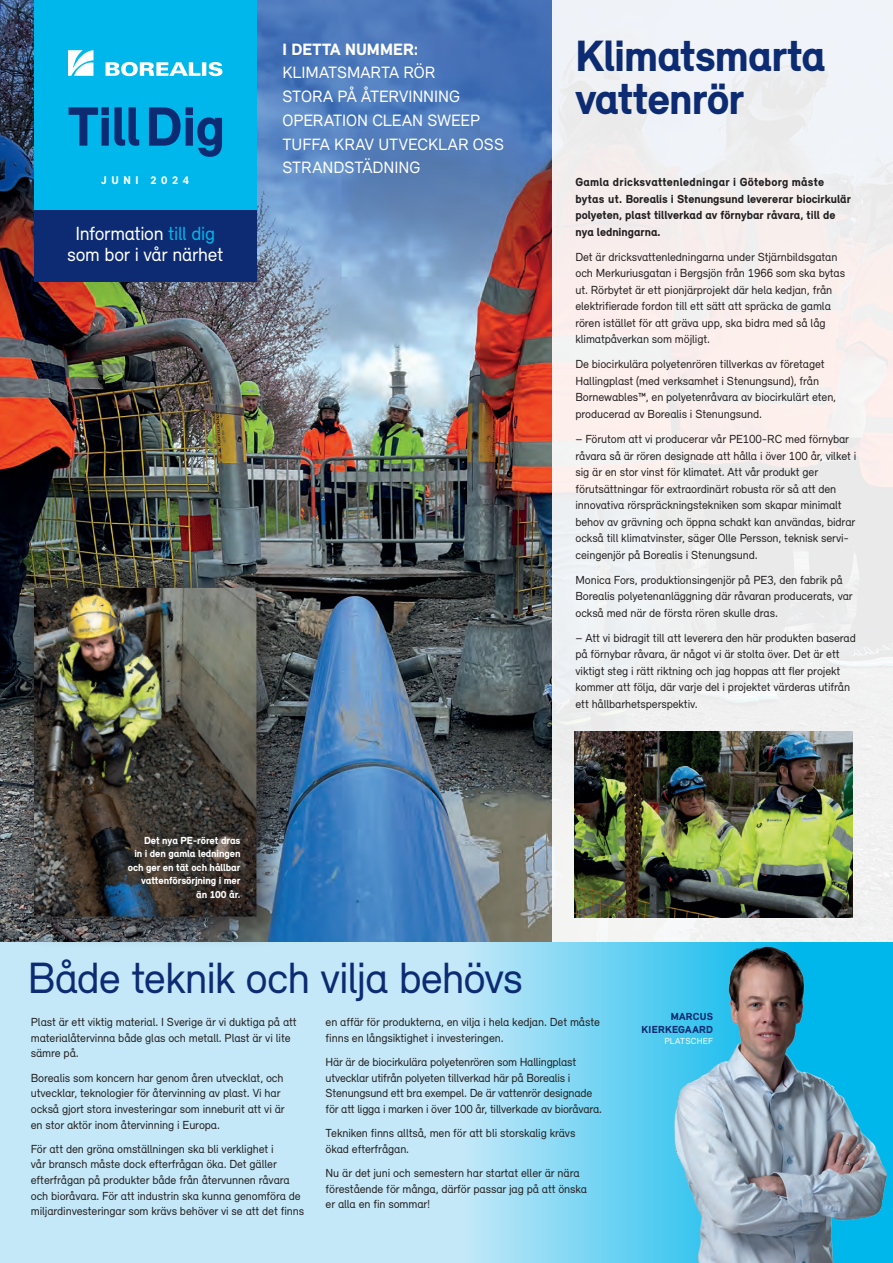
<style>
.page{position:relative;width:893px;height:1263px;background:#fff}
.page>*{position:absolute;margin:0;border:0;box-sizing:border-box;transform-origin:0 0}
.t1{font:45px "Relevant";letter-spacing:-.025em;color:#0c2b72}
.t2{font:900 45px/43.5px "Relevant";letter-spacing:-.02em;color:#0c2b72}
.t3{font:19.5px/21px "Relevant";letter-spacing:-.015em;color:#fff;text-align:center}
.t4{font:16.8px/23.7px "Relevant";letter-spacing:-.005em;color:#fff}
.t5{font:900 16.8px "Relevant";letter-spacing:.005em;color:#fff}
.t6{font:12px/16.5px "Relevant";letter-spacing:-.01em;color:#231f20}
.t7{font:900 12px/16.5px "Relevant";color:#231f20}
.t8{font:900 11.55px "Relevant";letter-spacing:.395em;color:#fff}
.t9{font:900 10.5px/13.5px "Relevant";letter-spacing:-.01em;color:#fff;text-align:right}
.t10{font:900 10.5px/12.6px "Relevant";letter-spacing:.02em;color:#0c2b72;text-align:right}
.t11{font:9px "Relevant";letter-spacing:.015em;color:#fff}
.s1{color:#00b7ec}
</style>
<div class="page">
<img style="left:0;top:345px;width:553px;height:597px">
<img style="left:0;top:0;width:553px;height:345px">
<div style="left:553px;top:0;width:340px;height:1263px;background:linear-gradient(to right,#f3eff0,#f1efef)"></div>
<div style="left:34px;top:0;width:222px;height:210px;background:#00b7ec"></div>
<div style="left:34px;top:210px;width:222px;height:72px;background:#0c2b72"></div>
<svg style="left:68px;top:50px;width:154px;height:26px"></svg>
<svg style="left:69px;top:107px;width:153px;height:50px"></svg>
<svg style="left:0;top:942px;width:654px;height:321px;fill:#c4e8f8"></svg>
<img style="left:654px;top:924px;width:239px;height:339px">
<img style="left:575px;top:731px;width:277px;height:187px">
<div style="left:10px;top:563px;width:279px;height:386px;background:#231f20;opacity:.85"></div>
<img style="left:34px;top:588px;width:222px;height:328px">
<p class="t8" style="left:101px;top:173px;width:89px">JUNI 2024</p>
<h2 class="t3" style="left:67px;top:223px;width:158px">Information <span class="s1">till dig </span>som bor i vår närhet</h2>
<h3 class="t5" style="left:282px;top:38px;width:137px">I DETTA NUMMER:</h3>
<h3 class="t4" style="left:282px;top:61px;width:223px">KLIMATSMARTA RÖR<br>STORA PÅ ÅTERVINNING<br>OPERATION CLEAN SWEEP<br>TUFFA KRAV UTVECKLAR OSS<br>STRANDSTÄDNING</h3>
<p class="t9" style="left:128px;top:833px;width:114px">Det nya PE-röret dras<br>in i den gamla ledningen och ger en tät och hållbar vattenförsörjning i mer än 100 år.</p>
<h1 class="t1" style="left:27px;top:950px;width:497px">Både teknik och vilja behövs</h1>
<h1 class="t2" style="left:575px;top:33px;width:252px">Klimatsmarta vattenrör</h1>
<p class="t7" style="left:575px;top:174px;width:277px">Gamla dricksvattenledningar i Göteborg måste bytas ut. Borealis i Stenungsund levererar biocirkulär polyeten, plast tillverkad av förnybar råvara, till de nya ledningarna.</p>
<p class="t6" style="left:575px;top:248px;width:271px">Det är dricksvattenledningarna under Stjärnbildsgatan och Merkuriusgatan i Bergsjön från 1966 som ska bytas ut. Rörbytet är ett pionjärprojekt där hela kedjan, från elektrifierade fordon till ett sätt att spräcka de gamla rören istället för att gräva upp, ska bidra med så låg klimatpåverkan som möjligt.</p>
<p class="t6" style="left:575px;top:356px;width:262px">De biocirkulära polyetenrören tillverkas av företaget Hallingplast (med verksamhet i Stenungsund), från Bornewables™, en polyetenråvara av biocirkulärt eten, producerad av Borealis i Stenungsund.</p>
<p class="t6" style="left:575px;top:430px;width:282px">– Förutom att vi producerar vår PE100-RC med förnybar råvara så är rören designade att hålla i över 100 år, vilket i sig är en stor vinst för klimatet. Att vår produkt ger förutsättningar för extraordinärt robusta rör så att den innovativa rörspräckningstekniken som skapar minimalt behov av grävning och öppna schakt kan användas, bidrar också till klimatvinster, säger Olle Persson, teknisk servi&shy;ceingenjör på Borealis i Stenungsund.</p>
<p class="t6" style="left:575px;top:571px;width:279px">Monica Fors, produktionsingenjör på PE3, den fabrik på<br>Borealis polyetenanläggning där råvaran producerats, var också med när de första rören skulle dras.</p>
<p class="t6" style="left:575px;top:629px;width:282px">– Att vi bidragit till att leverera den här produkten baserad på förnybar råvara, är något vi är stolta över. Det är ett viktigt steg i rätt riktning och jag hoppas att fler projekt kommer att följa, där varje del i projektet värderas utifrån ett hållbarhetsperspektiv.</p>
<p class="t6" style="left:31px;top:1014px;width:267px;line-height:15.6px">Plast är ett viktig material. I Sverige är vi duktiga på att materialåtervinna både glas och metall. Plast är vi lite sämre på.</p>
<p class="t6" style="left:31px;top:1069px;width:255px;line-height:15.6px">Borealis som koncern har genom åren utvecklat, och utvecklar, teknologier för återvinning av plast. Vi har också gjort stora investeringar som inneburit att vi är en stor aktör inom återvinning i Europa.</p>
<p class="t6" style="left:31px;top:1141px;width:275px;line-height:15.6px">För att den gröna omställningen ska bli verklighet i<br>vår bransch måste dock efterfrågan öka. Det gäller efterfrågan på produkter både från återvunnen råvara och bioråvara. För att industrin ska kunna genomföra de miljardinvesteringar som krävs behöver vi se att det finns</p>
<p class="t6" style="left:326px;top:1014px;width:276px;line-height:15.6px">en affär för produkterna, en vilja i hela kedjan. Det måste finns en långsiktighet i investeringen.</p>
<p class="t6" style="left:326px;top:1054px;width:278px;line-height:15.6px">Här är de biocirkulära polyetenrören som Hallingplast utvecklar utifrån polyeten tillverkad här på Borealis i Stenungsund ett bra exempel. De är vattenrör designade för att ligga i marken i över 100 år, tillverkade av bioråvara.</p>
<p class="t6" style="left:326px;top:1125px;width:251px;line-height:15.6px">Tekniken finns alltså, men för att bli storskalig krävs ökad efterfrågan.</p>
<p class="t6" style="left:326px;top:1165px;width:263px;line-height:15.6px">Nu är det juni och semestern har startat eller är nära förestående för många, därför passar jag på att önska er alla en fin sommar!</p>
<p class="t10" style="left:642px;top:1010px;width:73px">MARCUS<br>KIERKEGAARD</p>
<p class="t11" style="left:664px;top:1035px;width:50px">PLATSCHEF</p>
</div>
